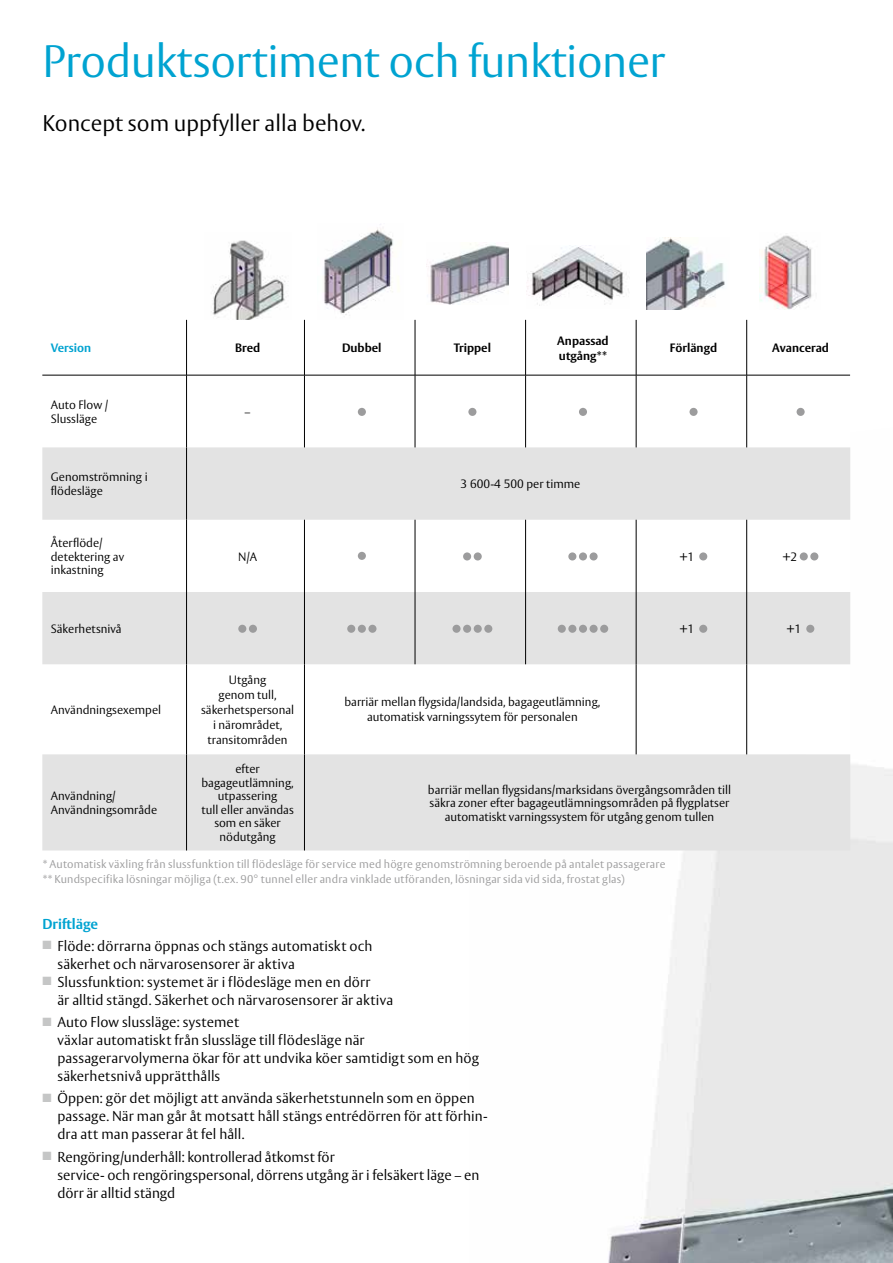
<style>
.page{position:relative;width:893px;height:1263px;background:#fff}
.page>*{position:absolute;margin:0;border:0;box-sizing:border-box;transform-origin:0 0}
.t1{font:300 45px "ASSA Vesta";letter-spacing:-.01em;color:#00a3d1}
.t2{font:300 22.5px "ASSA Vesta";color:#000}
.t3{font:300 14.25px/18px "ASSA Vesta";letter-spacing:.005em;color:#000}
.t4{font:700 14.25px "ASSA Vesta";color:#00a3d1}
.t5{font:300 12px/13.5px "ASSA Vesta";color:#000}
.t6{font:700 12px/15px "ASSA Vesta";color:#000}
.t7{font:700 12px "ASSA Vesta";color:#00a3d1}
.t8{font:300 11.25px/15px "ASSA Vesta";letter-spacing:.015em;color:#9c9c9d}
.s1{color:#c5c6c6}
</style>
<div class="page">
<img style="left:470px;top:762px;width:423px;height:501px">
<img style="left:646px;top:238px;width:79px;height:71px">
<img style="left:527px;top:245px;width:102px;height:61px">
<img style="left:428px;top:243px;width:80px;height:62px">
<img style="left:324px;top:224px;width:69px;height:91px">
<img style="left:212px;top:240px;width:74px;height:80px">
<img style="left:759px;top:235px;width:53px;height:74px">
<svg style="left:42px;top:320px;width:808px;height:127px"></svg>
<svg style="left:42px;top:447px;width:808px;height:403px;fill:#e3e3e3"></svg>
<hr style="left:186px;top:320px;width:1px;height:55px;background:#000">
<hr style="left:304px;top:320px;width:1px;height:55px;background:#000">
<hr style="left:415px;top:320px;width:1px;height:55px;background:#000">
<hr style="left:525px;top:320px;width:1px;height:55px;background:#000">
<hr style="left:636px;top:320px;width:1px;height:55px;background:#000">
<hr style="left:746px;top:320px;width:1px;height:55px;background:#000">
<hr style="left:186px;top:375px;width:1px;height:72px;background:#000">
<hr style="left:304px;top:375px;width:1px;height:72px;background:#000">
<hr style="left:415px;top:375px;width:1px;height:72px;background:#000">
<hr style="left:525px;top:375px;width:1px;height:72px;background:#000">
<hr style="left:636px;top:375px;width:1px;height:72px;background:#000">
<hr style="left:746px;top:375px;width:1px;height:72px;background:#000">
<hr style="left:186px;top:520px;width:1px;height:72px;background:#000">
<hr style="left:304px;top:520px;width:1px;height:72px;background:#000">
<hr style="left:415px;top:520px;width:1px;height:72px;background:#000">
<hr style="left:525px;top:520px;width:1px;height:72px;background:#000">
<hr style="left:636px;top:520px;width:1px;height:72px;background:#000">
<hr style="left:746px;top:520px;width:1px;height:72px;background:#000">
<hr style="left:186px;top:592px;width:1px;height:72px;background:#000">
<hr style="left:304px;top:592px;width:1px;height:72px;background:#000">
<hr style="left:415px;top:592px;width:1px;height:72px;background:#000">
<hr style="left:525px;top:592px;width:1px;height:72px;background:#000">
<hr style="left:636px;top:592px;width:1px;height:72px;background:#000">
<hr style="left:746px;top:592px;width:1px;height:72px;background:#000">
<hr style="left:186px;top:664px;width:1px;height:90px;background:#000">
<hr style="left:304px;top:664px;width:1px;height:90px;background:#000">
<hr style="left:636px;top:664px;width:1px;height:90px;background:#000">
<hr style="left:746px;top:664px;width:1px;height:90px;background:#000">
<hr style="left:186px;top:754px;width:1px;height:96px;background:#000">
<hr style="left:304px;top:754px;width:1px;height:96px;background:#000">
<hr style="left:42px;top:375px;width:145px;height:1px;background:#000">
<hr style="left:187px;top:375px;width:117px;height:1px;background:#000">
<hr style="left:304px;top:375px;width:111px;height:1px;background:#000">
<hr style="left:415px;top:375px;width:111px;height:1px;background:#000">
<hr style="left:526px;top:375px;width:110px;height:1px;background:#000">
<hr style="left:636px;top:375px;width:111px;height:1px;background:#000">
<hr style="left:747px;top:375px;width:103px;height:1px;background:#000">
<hr style="left:186px;top:447px;width:1px;height:73px;background:#000">
<div style="left:358px;top:408px;width:8px;height:8px;background:#9c9c9d;border-radius:50%"></div>
<div style="left:468px;top:408px;width:8px;height:8px;background:#9c9c9d;border-radius:50%"></div>
<div style="left:579px;top:408px;width:8px;height:8px;background:#9c9c9d;border-radius:50%"></div>
<div style="left:689px;top:408px;width:9px;height:8px;background:#9c9c9d;border-radius:50%"></div>
<div style="left:797px;top:408px;width:8px;height:8px;background:#9c9c9d;border-radius:50%"></div>
<div style="left:358px;top:552px;width:8px;height:8px;background:#9c9c9d;border-radius:50%"></div>
<div style="left:463px;top:552px;width:8px;height:8px;background:#9c9c9d;border-radius:50%"></div>
<div style="left:474px;top:552px;width:8px;height:8px;background:#9c9c9d;border-radius:50%"></div>
<div style="left:568px;top:552px;width:8px;height:8px;background:#9c9c9d;border-radius:50%"></div>
<div style="left:579px;top:552px;width:8px;height:8px;background:#9c9c9d;border-radius:50%"></div>
<div style="left:590px;top:552px;width:8px;height:8px;background:#9c9c9d;border-radius:50%"></div>
<div style="left:699px;top:552px;width:8px;height:8px;background:#9c9c9d;border-radius:50%"></div>
<div style="left:800px;top:552px;width:8px;height:8px;background:#9c9c9d;border-radius:50%"></div>
<div style="left:810px;top:552px;width:8px;height:8px;background:#9c9c9d;border-radius:50%"></div>
<div style="left:238px;top:625px;width:8px;height:8px;background:#9c9c9d;border-radius:50%"></div>
<div style="left:249px;top:625px;width:8px;height:8px;background:#9c9c9d;border-radius:50%"></div>
<div style="left:347px;top:625px;width:8px;height:8px;background:#9c9c9d;border-radius:50%"></div>
<div style="left:358px;top:625px;width:8px;height:8px;background:#9c9c9d;border-radius:50%"></div>
<div style="left:368px;top:625px;width:8px;height:8px;background:#9c9c9d;border-radius:50%"></div>
<div style="left:452px;top:625px;width:9px;height:8px;background:#9c9c9d;border-radius:50%"></div>
<div style="left:463px;top:625px;width:8px;height:8px;background:#9c9c9d;border-radius:50%"></div>
<div style="left:474px;top:625px;width:8px;height:8px;background:#9c9c9d;border-radius:50%"></div>
<div style="left:484px;top:625px;width:8px;height:8px;background:#9c9c9d;border-radius:50%"></div>
<div style="left:558px;top:625px;width:8px;height:8px;background:#9c9c9d;border-radius:50%"></div>
<div style="left:568px;top:625px;width:8px;height:8px;background:#9c9c9d;border-radius:50%"></div>
<div style="left:579px;top:625px;width:8px;height:8px;background:#9c9c9d;border-radius:50%"></div>
<div style="left:590px;top:625px;width:8px;height:8px;background:#9c9c9d;border-radius:50%"></div>
<div style="left:600px;top:625px;width:8px;height:8px;background:#9c9c9d;border-radius:50%"></div>
<div style="left:699px;top:625px;width:8px;height:8px;background:#9c9c9d;border-radius:50%"></div>
<div style="left:806px;top:625px;width:8px;height:8px;background:#9c9c9d;border-radius:50%"></div>
<h1 class="t1" style="left:43px;top:35px;width:624px">Produktsortiment och funktioner</h1>
<h2 class="t2" style="left:43px;top:110px;width:324px">Koncept som uppfyller alla behov.</h2>
<p class="t7" style="left:51px;top:341px;width:42px">Version</p>
<p class="t6" style="left:235px;top:341px;width:27px">Bred</p>
<p class="t6" style="left:342px;top:341px;width:41px">Dubbel</p>
<p class="t6" style="left:454px;top:341px;width:39px">Trippel</p>
<p class="t6" style="left:557px;top:333px;width:53px">Anpassad utgång**</p>
<p class="t6" style="left:670px;top:341px;width:49px">Förlängd</p>
<p class="t6" style="left:772px;top:341px;width:58px">Avancerad</p>
<p class="t5" style="left:51px;top:399px;width:59px">Auto Flow /<br>Slussläge</p>
<p class="t5" style="left:245px;top:405px;width:7px">–</p>
<p class="t5" style="left:51px;top:471px;width:98px">Genomströmning i flödesläge</p>
<p class="t5" style="left:461px;top:478px;width:121px">3 600-4 500 per timme</p>
<p class="t5" style="left:51px;top:537px;width:75px">Återflöde/ detektering av inkastning</p>
<p class="t5" style="left:238px;top:550px;width:21px">N/A</p>
<p class="t5" style="left:680px;top:550px;width:16px">+1</p>
<p class="t5" style="left:783px;top:550px;width:16px">+2</p>
<p class="t5" style="left:51px;top:622px;width:72px">Säkerhetsnivå</p>
<p class="t5" style="left:680px;top:622px;width:16px">+1</p>
<p class="t5" style="left:787px;top:622px;width:16px">+1</p>
<p class="t5" style="left:51px;top:703px;width:112px">Användningsexempel</p>
<p class="t5" style="left:201px;top:673px;width:95px;line-height:15px;text-align:center">Utgång<br>genom tull, säkerhetspersonal i närområdet, transitområden</p>
<p class="t5" style="left:344px;top:695px;width:257px;line-height:15px;text-align:center">barriär mellan flygsida/landsida, bagageutlämning, automatisk varningssytem för personalen</p>
<p class="t5" style="left:201px;top:763px;width:94px;text-align:center">efter bagageutlämning, utpassering<br>tull eller användas som en säker nödutgång</p>
<p class="t5" style="left:428px;top:783px;width:305px;text-align:center">barriär mellan flygsidans/marksidans övergångsområden till säkra zoner efter bagageutlämningsområden på flygplatser automatiskt varningssystem för utgång genom tullen</p>
<p class="t8" style="left:43px;top:857px;width:624px">* Automatisk växling från slussfunktion till flödesläge för service med högre genomströmning beroende på antalet passagerare ** Kundspecifika lösningar möjliga (t.ex. 90° tunnel eller andra vinklade utföranden, lösningar sida vid sida, frostat glas)</p>
<p class="t4" style="left:43px;top:915px;width:57px">Driftläge</p>
<p class="t3" style="left:57px;top:937px;width:317px;text-indent:-15px"><span class="s1">■</span> Flöde: dörrarna öppnas och stängs automatiskt och säkerhet och närvarosensorer är aktiva</p>
<p class="t3" style="left:57px;top:973px;width:337px;text-indent:-15px"><span class="s1">■</span> Slussfunktion: systemet är i flödesläge men en dörr<br>är alltid stängd. Säkerhet och närvarosensorer är aktiva</p>
<p class="t3" style="left:57px;top:1014px;width:423px;text-indent:-15px"><span class="s1">■</span> Auto Flow slussläge: systemet<br>växlar automatiskt från slussläge till flödesläge när passagerarvolymerna ökar för att undvika köer samtidigt som en hög säkerhetsnivå upprätthålls</p>
<p class="t3" style="left:57px;top:1090px;width:432px;text-indent:-15px"><span class="s1">■</span> Öppen: gör det möjligt att använda säkerhetstunneln som en öppen passage. När man går åt motsatt håll stängs entrédörren för att förhin&shy;dra att man passerar åt fel håll.</p>
<p class="t3" style="left:57px;top:1148px;width:423px;text-indent:-15px"><span class="s1">■</span> Rengöring/underhåll: kontrollerad åtkomst för<br>service- och rengöringspersonal, dörrens utgång är i felsäkert läge – en dörr är alltid stängd</p>
<p class="t5" style="left:51px;top:790px;width:108px">Användning/<br>Användningsområde</p>
</div>
